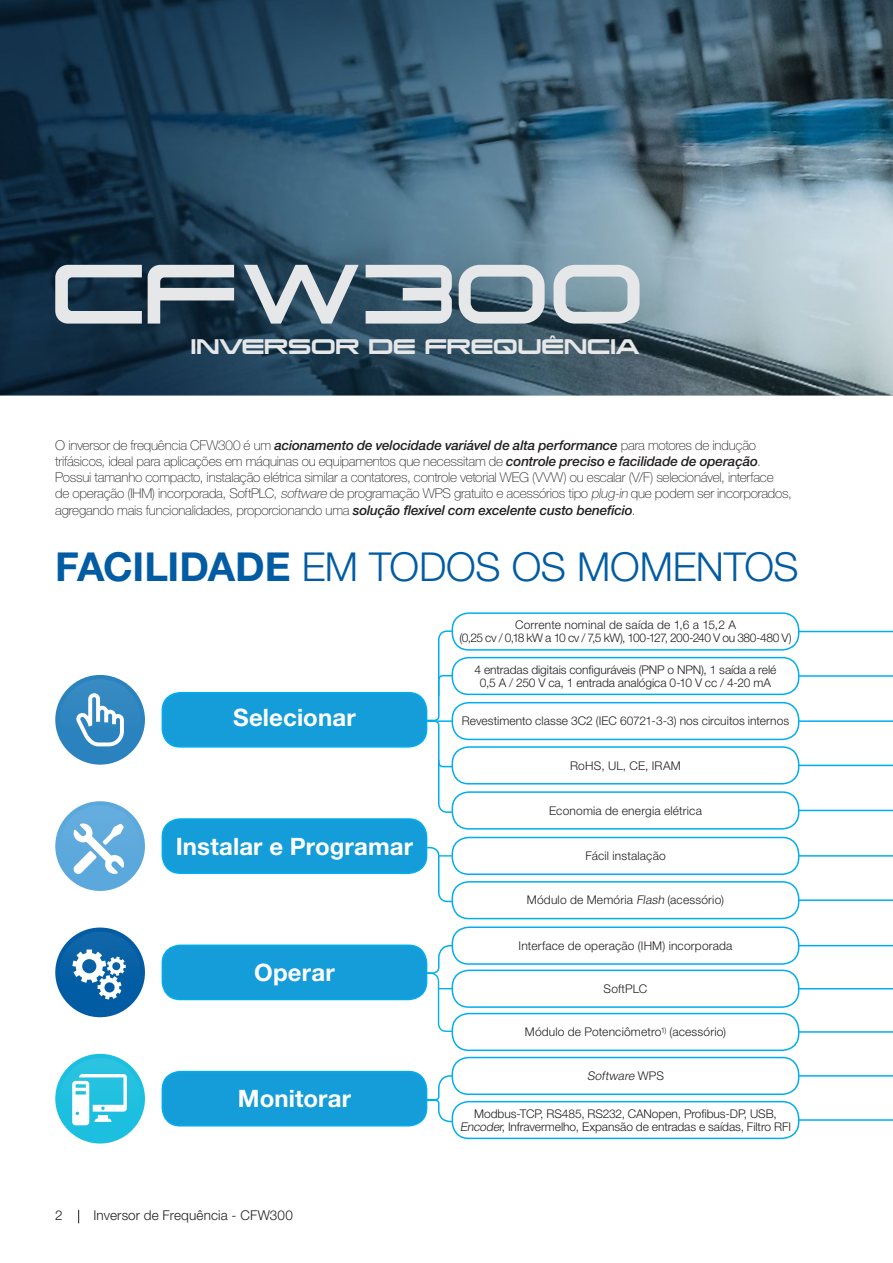
<style>
.page{position:relative;width:893px;height:1263px;background:#fff}
.page>*{position:absolute;margin:0;border:0;box-sizing:border-box;transform-origin:0 0}
.t1{font:300 39.9px "Helvetica Neue LT Pro";letter-spacing:-.01em;color:#015ca3}
.t2{font:700 24px "Helvetica Neue LT Pro";letter-spacing:.005em;color:#fff}
.t3{font:18.6px "Korataki";color:#e6e7e9}
.t4{font:100 13.5px/16.2px "Helvetica Neue LT Pro";letter-spacing:-.015em;color:#231f20}
.t5{font:300 13.5px "Helvetica Neue LT Pro";letter-spacing:.01em;color:#231f20}
.t6{font:300 12px/12.8px "Helvetica Neue LT Pro";letter-spacing:.005em;color:#231f20;text-align:center}
.t7{font:italic 300 12px "Helvetica Neue LT Pro";color:#231f20}
.s1{font-weight:500;font-style:italic}
.s2{font-style:italic}
.s3{font-weight:700}
.s4{font-style:normal}
</style>
<div class="page">
<svg style="left:78px;top:1210px;width:1px;height:13px"></svg>
<img style="left:0;top:0;width:893px;height:395px">
<svg style="left:413px;top:630px;width:82px;height:184px"></svg>
<hr style="left:789px;top:631px;width:104px;height:1px;background:#00aeef">
<hr style="left:789px;top:675px;width:104px;height:2px;background:#00aeef">
<hr style="left:364px;top:720px;width:529px;height:2px;background:#00aeef">
<hr style="left:789px;top:765px;width:104px;height:1px;background:#00aeef">
<hr style="left:789px;top:810px;width:104px;height:1px;background:#00aeef">
<hr style="left:457px;top:855px;width:436px;height:2px;background:#00aeef">
<hr style="left:789px;top:899px;width:104px;height:2px;background:#00aeef">
<svg style="left:420px;top:1074px;width:50px;height:49px"></svg>
<hr style="left:789px;top:1075px;width:104px;height:2px;background:#00aeef">
<hr style="left:789px;top:1119px;width:104px;height:2px;background:#00aeef">
<div style="left:452px;top:1102px;width:347px;height:36px;background:#fff;border-radius:16px"></div>
<div style="left:452px;top:1101px;width:347px;height:38px;border:2px solid #00aeef;border-radius:16px"></div>
<div style="left:452px;top:1057px;width:347px;height:37px;background:#fff;border-radius:16px"></div>
<div style="left:452px;top:1057px;width:347px;height:38px;border:2px solid #00aeef;border-radius:16px"></div>
<hr style="left:600px;top:988px;width:293px;height:1px;background:#00aeef">
<hr style="left:789px;top:1031px;width:104px;height:2px;background:#00aeef">
<hr style="left:789px;top:945px;width:104px;height:1px;background:#00aeef">
<div style="left:452px;top:1013px;width:347px;height:37px;background:#fff;border-radius:16px"></div>
<div style="left:452px;top:1013px;width:347px;height:38px;border:2px solid #00aeef;border-radius:16px"></div>
<div style="left:452px;top:882px;width:347px;height:36px;background:#fff;border-radius:16px"></div>
<div style="left:452px;top:881px;width:347px;height:38px;border:2px solid #00aeef;border-radius:16px"></div>
<div style="left:452px;top:792px;width:347px;height:37px;background:#fff;border-radius:16px"></div>
<div style="left:452px;top:791px;width:347px;height:38px;border:2px solid #00aeef;border-radius:16px"></div>
<div style="left:452px;top:703px;width:347px;height:36px;background:#fff;border-radius:16px"></div>
<div style="left:452px;top:702px;width:347px;height:38px;border:2px solid #00aeef;border-radius:16px"></div>
<div style="left:452px;top:747px;width:347px;height:37px;background:#fff;border-radius:16px"></div>
<div style="left:452px;top:746px;width:347px;height:38px;border:2px solid #00aeef;border-radius:16px"></div>
<div style="left:452px;top:658px;width:347px;height:36px;background:#fff;border-radius:16px"></div>
<div style="left:452px;top:657px;width:347px;height:38px;border:2px solid #00aeef;border-radius:16px"></div>
<div style="left:452px;top:613px;width:347px;height:37px;background:#fff;border-radius:16px"></div>
<div style="left:452px;top:612px;width:347px;height:39px;border:2px solid #00aeef;border-radius:16px"></div>
<div style="left:452px;top:837px;width:347px;height:37px;background:#fff;border-radius:16px"></div>
<div style="left:452px;top:837px;width:347px;height:38px;border:2px solid #00aeef;border-radius:16px"></div>
<div style="left:452px;top:927px;width:347px;height:37px;background:#fff;border-radius:16px"></div>
<div style="left:452px;top:926px;width:347px;height:39px;border:2px solid #00aeef;border-radius:16px"></div>
<div style="left:452px;top:970px;width:347px;height:37px;background:#fff;border-radius:16px"></div>
<div style="left:452px;top:969px;width:347px;height:39px;border:2px solid #00aeef;border-radius:16px"></div>
<div style="left:55px;top:801px;width:90px;height:90px;background:#5ba8dc;border-radius:50%"></div>
<svg style="left:73px;top:823px;width:51px;height:51px"></svg>
<div style="left:162px;top:819px;width:265px;height:54px;background:#149dd9;border-radius:18px"></div>
<div style="left:162px;top:818px;width:265px;height:56px;border:2px solid #00aeef;border-radius:18px"></div>
<div style="left:55px;top:1054px;width:90px;height:89px;background:#1cbfdf;border-radius:50%"></div>
<svg style="left:59px;top:1058px;width:82px;height:81px"></svg>
<div style="left:162px;top:1071px;width:265px;height:55px;background:#149dd9;border-radius:18px"></div>
<div style="left:162px;top:1071px;width:265px;height:55px;border:2px solid #00aeef;border-radius:18px"></div>
<div style="left:55px;top:927px;width:90px;height:90px;background:#015ca3;border-radius:50%"></div>
<div style="left:59px;top:932px;width:82px;height:81px;background:#065fa5;border-radius:50%"></div>
<div style="left:162px;top:945px;width:265px;height:54px;background:#149dd9;border-radius:18px"></div>
<div style="left:162px;top:944px;width:265px;height:56px;border:2px solid #00aeef;border-radius:18px"></div>
<svg style="left:72px;top:949px;width:54px;height:50px"></svg>
<div style="left:55px;top:675px;width:90px;height:90px;background:#2a83be;border-radius:50%"></div>
<div style="left:162px;top:693px;width:265px;height:54px;background:#149dd9;border-radius:18px"></div>
<div style="left:162px;top:692px;width:265px;height:56px;border:2px solid #00aeef;border-radius:18px"></div>
<svg style="left:59px;top:679px;width:82px;height:81px"></svg>
<svg style="left:381px;top:944px;width:89px;height:88px"></svg>
<svg style="left:381px;top:846px;width:89px;height:57px"></svg>
<svg style="left:55px;top:265px;width:87px;height:59px;background:#7a8894"></svg>
<svg style="left:148px;top:265px;width:86px;height:59px;background:#7a8791"></svg>
<svg style="left:554px;top:265px;width:86px;height:59px;background:#afbec5"></svg>
<svg style="left:459px;top:265px;width:86px;height:59px;background:#96a6af"></svg>
<svg style="left:366px;top:265px;width:86px;height:59px;background:#97a5ae"></svg>
<svg style="left:244px;top:265px;width:115px;height:59px;background:#6e818e"></svg>
<h3 class="t3" style="left:191px;top:335px;width:450px">INVERSOR DE FREQUÊNCIA</h3>
<p class="t4" style="left:55px;top:437px;width:738px">O inversor de frequência CFW300 é um <span class="s1">acionamento de velocidade variável de alta performance</span> para motores de indução trifásicos, ideal para aplicações em máquinas ou equipamentos que necessitam de <span class="s1">controle preciso e facilidade de operação</span>.<br>Possui tamanho compacto, instalação elétrica similar a contatores, controle vetorial WEG (VVW) ou escalar (V/F) selecionável, interface<br>de operação (IHM) incorporada, SoftPLC, <span class="s2">software</span> de programação WPS gratuito e acessórios tipo <span class="s2">plug-in</span> que podem ser incorporados, agregando mais funcionalidades, proporcionando uma <span class="s1">solução flexível com excelente custo benefício</span>.</p>
<h1 class="t1" style="left:55px;top:543px;width:745px"><span class="s3">FACILIDADE</span> EM TODOS OS MOMENTOS</h1>
<h2 class="t2" style="left:233px;top:702px;width:124px">Selecionar</h2>
<h2 class="t2" style="left:176px;top:831px;width:239px">Instalar e Programar</h2>
<h2 class="t2" style="left:254px;top:957px;width:82px">Operar</h2>
<h2 class="t2" style="left:238px;top:1083px;width:115px">Monitorar</h2>
<p class="t5" style="left:55px;top:1207px;width:9px">2</p>
<p class="t5" style="left:94px;top:1207px;width:201px">Inversor de Frequência - CFW300</p>
<p class="t6" style="left:459px;top:618px;width:334px">Corrente nominal de saída de 1,6 a 15,2 A<br>(0,25 cv / 0,18 kW a 10 cv / 7,5 kW), 100-127, 200-240 V ou 380-480 V)</p>
<p class="t6" style="left:474px;top:663px;width:303px">4 entradas digitais configuráveis (PNP o NPN), 1 saída a relé<br>0,5 A / 250 V ca, 1 entrada analógica 0-10 V cc / 4-20 mA</p>
<p class="t6" style="left:462px;top:714px;width:329px">Revestimento classe 3C2 (IEC 60721-3-3) nos circuitos internos</p>
<p class="t6" style="left:570px;top:759px;width:112px">RoHS, UL, CE, IRAM</p>
<p class="t6" style="left:549px;top:804px;width:154px">Economia de energia elétrica</p>
<p class="t6" style="left:585px;top:849px;width:82px">Fácil instalação</p>
<p class="t6" style="left:527px;top:893px;width:199px">Módulo de Memória <span class="s2">Flash</span> (acessório)</p>
<p class="t6" style="left:519px;top:939px;width:215px">Interface de operação (IHM) incorporada</p>
<p class="t6" style="left:604px;top:982px;width:45px">SoftPLC</p>
<p class="t6" style="left:525px;top:1025px;width:203px">Módulo de Potenciômetro<sup>1)</sup> (acessório)</p>
<p class="t7" style="left:587px;top:1068px;width:78px">Software <span class="s4">W P S</span></p>
<p class="t6" style="left:460px;top:1107px;width:332px">Modbus-TCP, RS485, RS232, CANopen, Profibus-DP, USB,<br><span class="s2">Encoder</span>, Infravermelho, Expansão de entradas e saídas, Filtro RFI</p>
</div>
